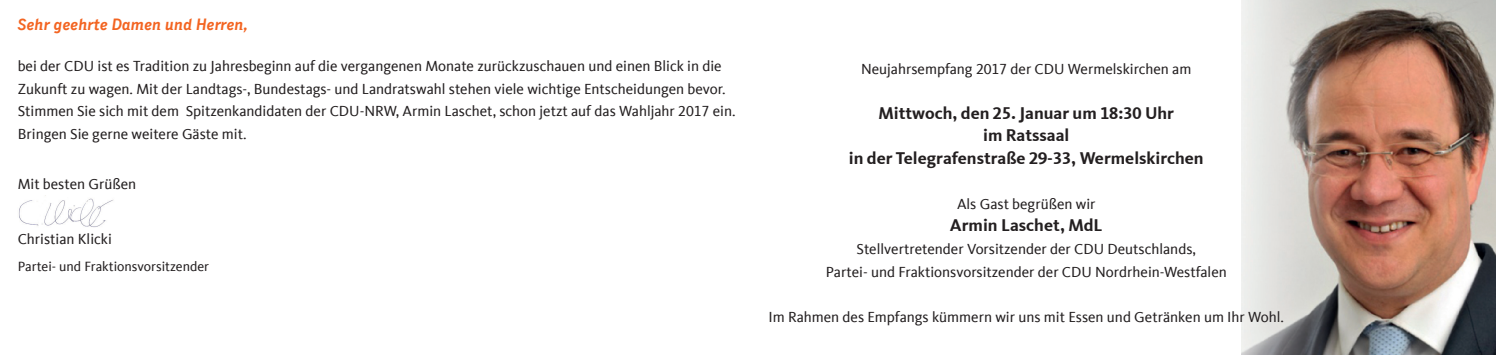
<style>
.page{position:relative;width:1496px;height:355px;background:#fff}
.page>*{position:absolute;margin:0;border:0;box-sizing:border-box;transform-origin:0 0}
.t1{font:700 17.5px/22.5px "CDU Kievit Tab";color:#231f20;text-align:center}
.t2{font:italic 700 16.25px "CDU Skopex";color:#f36421}
.t3{font:15px/22.5px "CDU Kievit Tab";color:#231f20}
.t4{font:13.75px "CDU Kievit Tab";color:#231f20}
</style>
<div class="page">
<img style="left:1241px;top:0;width:254px;height:354px">
<img style="left:19px;top:195px;width:94px;height:32px">
<p class="t2" style="left:18px;top:15px;width:232px">Sehr geehrte Damen und Herren,</p>
<p class="t3" style="left:18px;top:55px;width:719px">bei der CDU ist es Tradition zu Jahresbeginn auf die vergangenen Monate zurückzuschauen und einen Blick in die Zukunft zu wagen. Mit der Landtags-, Bundestags- und Landratswahl stehen viele wichtige Entscheidungen bevor.<br>Stimmen Sie sich mit dem Spitzenkandidaten der CDU-NRW, Armin Laschet, schon jetzt auf das Wahljahr 2017 ein.<br>Bringen Sie gerne weitere Gäste mit.</p>
<p class="t3" style="left:18px;top:172px;width:120px">Mit besten Grüßen</p>
<p class="t3" style="left:18px;top:227px;width:96px">Christian Klicki</p>
<p class="t4" style="left:18px;top:259px;width:193px">Partei- und Fraktionsvorsitzender</p>
<p class="t3" style="left:861px;top:57px;width:332px">Neujahrsempfang 2017 der CDU Wermelskirchen am</p>
<p class="t1" style="left:848px;top:101px;width:356px">Mittwoch, den 25. Januar um 18:30 Uhr<br>im Ratssaal<br>in der Telegrafenstraße 29-33, Wermelskirchen</p>
<p class="t3" style="left:957px;top:192px;width:140px">Als Gast begrüßen wir</p>
<p class="t1" style="left:949px;top:214px;width:154px">Armin Laschet, MdL</p>
<p class="t3" style="left:825px;top:237px;width:402px;text-align:center">Stellvertretender Vorsitzender der CDU Deutschlands,<br>Partei- und Fraktionsvorsitzender der CDU Nordrhein-Westfalen</p>
<p class="t3" style="left:768px;top:305px;width:517px">Im Rahmen des Empfangs kümmern wir uns mit Essen und Getränken um Ihr Wohl.</p>
</div>
